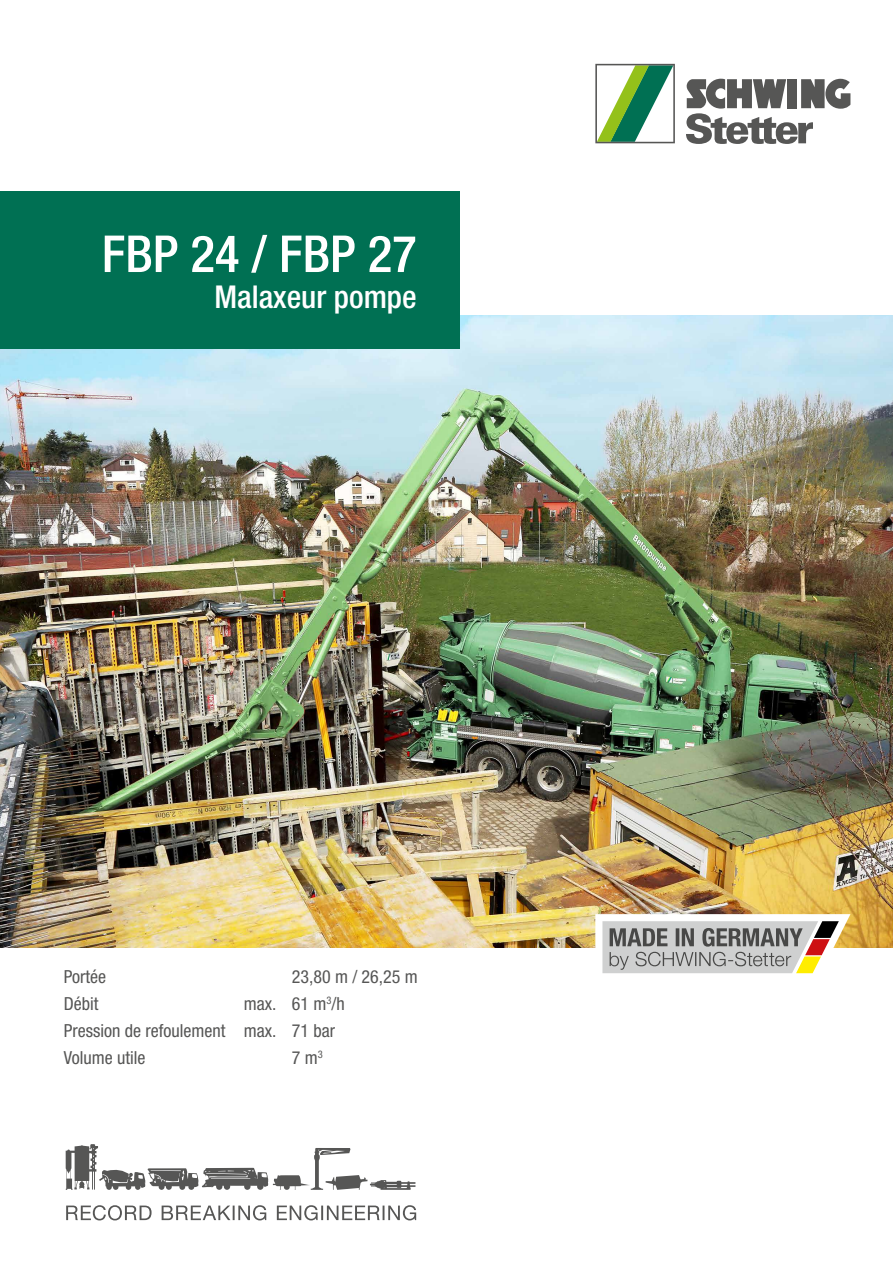
<style>
.page{position:relative;width:893px;height:1263px;background:#fff}
.page>*{position:absolute;margin:0;border:0;box-sizing:border-box;transform-origin:0 0}
.t1{font:500 condensed 51px "Helvetica Neue LT";color:#fff}
.t2{font:500 condensed 31.5px "Helvetica Neue LT";color:#fff}
.t3{font:condensed 18px/27px "Helvetica Neue LT";color:#565655}
</style>
<div class="page">
<img style="left:0;top:316px;width:893px;height:631px">
<div style="left:0;top:191px;width:459px;height:158px;background:#007053"></div>
<svg style="left:686px;top:79px;width:164px;height:65px"></svg>
<svg style="left:595px;top:64px;width:80px;height:79px"></svg>
<svg style="left:66px;top:1144px;width:349px;height:46px"></svg>
<svg style="left:66px;top:1205px;width:350px;height:15px"></svg>
<svg style="left:595px;top:914px;width:255px;height:60px"></svg>
<h1 class="t1" style="left:102px;top:223px;width:316px">FBP 24 / FBP 27</h1>
<h2 class="t2" style="left:214px;top:278px;width:204px">Malaxeur pompe</h2>
<p class="t3" style="left:64px;top:963px;width:44px">Portée</p>
<p class="t3" style="left:292px;top:963px;width:128px">23,80 m / 26,25 m</p>
<p class="t3" style="left:64px;top:990px;width:36px">Débit</p>
<p class="t3" style="left:64px;top:990px;width:282px;text-indent:180px">max. 61 m<sup>3</sup>/h<br>Pression de refoulement max. 71 bar<br>Volume utile</p>
<p class="t3" style="left:292px;top:1044px;width:32px">7 m<sup>3</sup></p>
</div>
